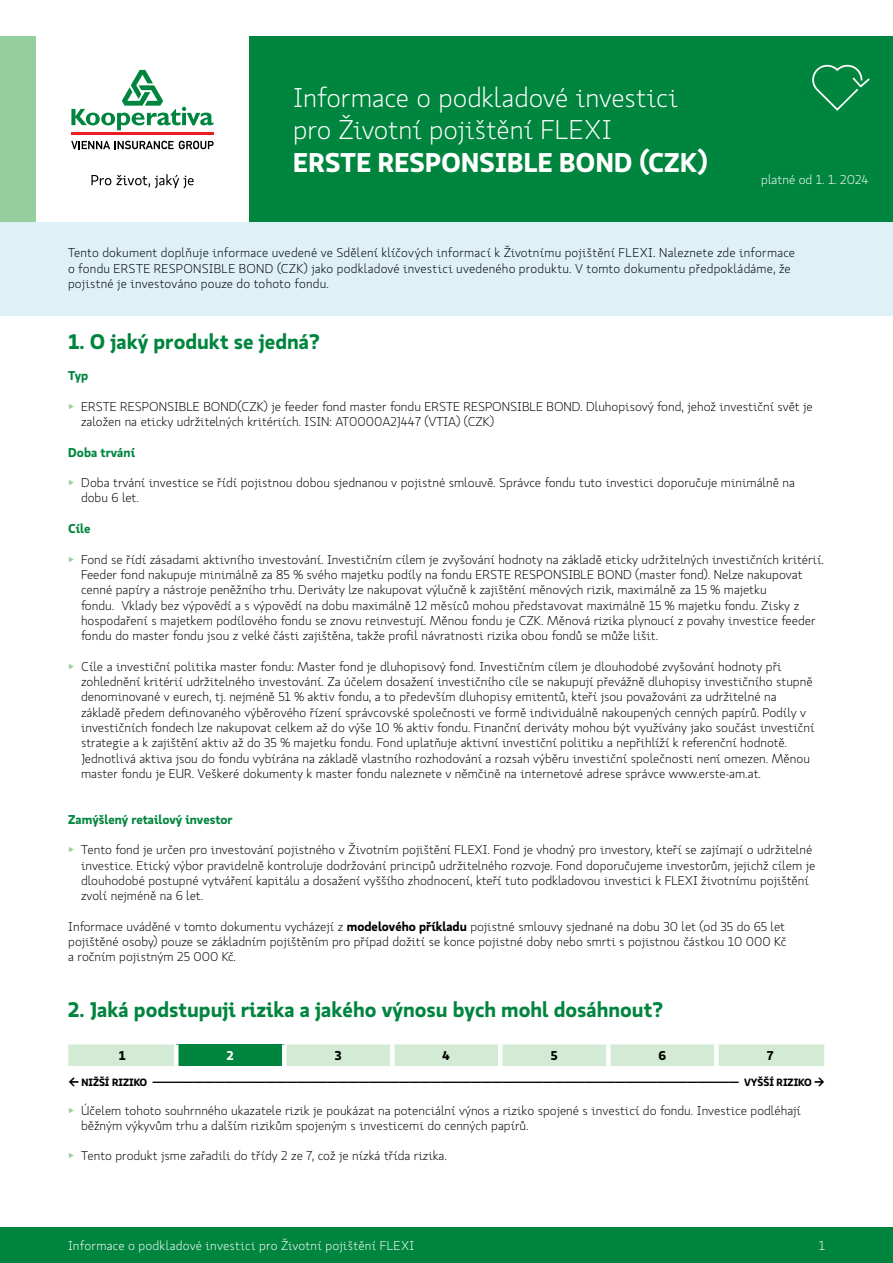
<style>
.page{position:relative;width:893px;height:1263px;background:#fff}
.page>*{position:absolute;margin:0;border:0;box-sizing:border-box;transform-origin:0 0}
.t1{font:300 27px/32.4px "Koop Pro";color:#fff}
.t2{font:700 27px "Koop Pro";letter-spacing:.005em;color:#fff}
.t3{font:700 21px "Koop Pro";color:#00853e}
.t4{font:300 12.75px/15.3px "Koop Pro";color:#000}
.t5{font:300 12.75px "Koop Pro";letter-spacing:.015em;color:#fff}
.t6{font:700 12.75px "Koop Pro";color:#00853e}
.t7{font:700 12.75px "Koop Pro";color:#000}
.t8{font:700 12.75px "Koop Pro";color:#fff}
.t9{font:700 10.5px "Koop Pro";color:#000}
.s1{color:#95cf9e}
.s2{font-weight:700}
</style>
<div class="page">
<div style="left:0;top:1227px;width:893px;height:36px;background:#00853e"></div>
<div style="left:249px;top:36px;width:644px;height:186px;background:#00853e"></div>
<div style="left:0;top:36px;width:36px;height:186px;background:#95cf9e"></div>
<div style="left:68px;top:1044px;width:756px;height:22px;background:#d3ead4"></div>
<div style="left:176px;top:1044px;width:108px;height:22px;background:#00853e"></div>
<hr style="left:174px;top:1044px;width:4px;height:22px;background:#fff">
<hr style="left:282px;top:1044px;width:4px;height:22px;background:#fff">
<hr style="left:390px;top:1044px;width:4px;height:22px;background:#fff">
<hr style="left:498px;top:1044px;width:4px;height:22px;background:#fff">
<hr style="left:606px;top:1044px;width:4px;height:22px;background:#fff">
<hr style="left:714px;top:1044px;width:4px;height:22px;background:#fff">
<hr style="left:71px;top:133px;width:142px;height:2px;background:#ed1d24">
<svg style="left:71px;top:70px;width:142px;height:60px"></svg>
<svg style="left:71px;top:141px;width:143px;height:8px"></svg>
<svg style="left:91px;top:174px;width:103px;height:14px"></svg>
<svg style="left:812px;top:65px;width:57px;height:46px"></svg>
<div style="left:0;top:222px;width:893px;height:94px;background:#ddf1f7"></div>
<h1 class="t1" style="left:293px;top:81px;width:386px">Informace o podkladové investici pro Životní pojištění FLEXI</h1>
<h1 class="t2" style="left:293px;top:143px;width:416px">ERSTE RESPONSIBLE BOND (CZK)</h1>
<p class="t5" style="left:761px;top:171px;width:109px">platné od 1. 1. 2024</p>
<p class="t4" style="left:68px;top:245px;width:729px">Tento dokument doplňuje informace uvedené ve Sdělení klíčových informací k Životnímu pojištění FLEXI. Naleznete zde informace o fondu ERSTE RESPONSIBLE BOND (CZK) jako podkladové investici uvedeného produktu. V tomto dokumentu předpokládáme, že pojistné je investováno pouze do tohoto fondu.</p>
<h2 class="t3" style="left:68px;top:327px;width:253px">1. O jaký produkt se jedná?</h2>
<p class="t6" style="left:68px;top:366px;width:22px">Typ</p>
<p class="t4" style="left:81px;top:398px;width:733px;text-indent:-13px"><span class="s1">▶</span> ERSTE RESPONSIBLE BOND(CZK) je feeder fond master fondu ERSTE RESPONSIBLE BOND. Dluhopisový fond, jehož investiční svět je založen na eticky udržitelných kritériích. ISIN: AT0000A2J447 (VTIA) (CZK)</p>
<p class="t6" style="left:68px;top:443px;width:68px">Doba trvání</p>
<p class="t4" style="left:81px;top:475px;width:715px;text-indent:-13px"><span class="s1">▶</span> Doba trvání investice se řídí pojistnou dobou sjednanou v pojistné smlouvě. Správce fondu tuto investici doporučuje minimálně na dobu 6 let.</p>
<p class="t6" style="left:68px;top:519px;width:24px">Cíle</p>
<p class="t4" style="left:81px;top:551px;width:744px;text-indent:-13px"><span class="s1">▶</span> Fond se řídí zásadami aktivního investování. Investičním cílem je zvyšování hodnoty na základě eticky udržitelných investičních kritérií.<br>Feeder fond nakupuje minimálně za 85 % svého majetku podíly na fondu ERSTE RESPONSIBLE BOND (master fond). Nelze nakupovat cenné papíry a nástroje peněžního trhu. Deriváty lze nakupovat výlučně k zajištění měnových rizik, maximálně za 15 % majetku<br>fondu. Vklady bez výpovědí a s výpovědí na dobu maximálně 12 měsíců mohou představovat maximálně 15 % majetku fondu. Zisky z hospodaření s majetkem podílového fondu se znovu reinvestují. Měnou fondu je CZK. Měnová rizika plynoucí z povahy investice feeder fondu do master fondu jsou z velké části zajištěna, takže profil návratnosti rizika obou fondů se může lišit.</p>
<p class="t4" style="left:81px;top:658px;width:735px;text-indent:-13px"><span class="s1">▶</span> Cíle a investiční politika master fondu: Master fond je dluhopisový fond. Investičním cílem je dlouhodobé zvyšování hodnoty při zohlednění kritérií udržitelného investování. Za účelem dosažení investičního cíle se nakupují převážně dluhopisy investičního stupně denominované v eurech, tj. nejméně 51 % aktiv fondu, a to především dluhopisy emitentů, kteří jsou považováni za udržitelné na základě předem definovaného výběrového řízení správcovské společnosti ve formě individuálně nakoupených cenných papírů. Podíly v investičních fondech lze nakupovat celkem až do výše 10 % aktiv fondu. Finanční deriváty mohou být využívány jako součást investiční strategie a k zajištění aktiv až do 35 % majetku fondu. Fond uplatňuje aktivní investiční politiku a nepřihlíží k referenční hodnotě.<br>Jednotlivá aktiva jsou do fondu vybírána na základě vlastního rozhodování a rozsah výběru investiční společnosti není omezen. Měnou master fondu je EUR. Veškeré dokumenty k master fondu naleznete v němčině na internetové adrese správce www.erste-am.at.</p>
<p class="t6" style="left:68px;top:810px;width:166px">Zamýšlený retailový investor</p>
<p class="t4" style="left:81px;top:842px;width:736px;text-indent:-13px"><span class="s1">▶</span> Tento fond je určen pro investování pojistného v Životním pojištění FLEXI. Fond je vhodný pro investory, kteří se zajímají o udržitelné investice. Etický výbor pravidelně kontroluje dodržování principů udržitelného rozvoje. Fond doporučujeme investorům, jejichž cílem je dlouhodobé postupné vytváření kapitálu a dosažení vyššího zhodnocení, kteří tuto podkladovou investici k FLEXI životnímu pojištění zvolí nejméně na 6 let.</p>
<p class="t4" style="left:68px;top:918px;width:720px;text-align:justify">Informace uváděné v tomto dokumentu vycházejí z <span class="s2">modelového příkladu</span> pojistné smlouvy sjednané na dobu 30 let (od 35 do 65 let pojištěné osoby) pouze se základním pojištěním pro případ dožití se konce pojistné doby nebo smrti s pojistnou částkou 10 000 Kč a ročním pojistným 25 000 Kč.</p>
<h2 class="t3" style="left:68px;top:995px;width:596px">2. Jaká podstupuji rizika a jakého výnosu bych mohl dosáhnout?</h2>
<p class="t7" style="left:119px;top:1046px;width:8px">1</p>
<p class="t8" style="left:227px;top:1046px;width:8px">2</p>
<p class="t7" style="left:335px;top:1046px;width:8px">3</p>
<p class="t7" style="left:443px;top:1046px;width:9px">4</p>
<p class="t7" style="left:551px;top:1046px;width:8px">5</p>
<p class="t7" style="left:658px;top:1046px;width:9px">6</p>
<p class="t7" style="left:767px;top:1046px;width:8px">7</p>
<p class="t9" style="left:69px;top:1075px;width:757px">← NIŽŠÍ RIZIKO ————————————————————————————————————————————————————————— VYŠŠÍ RIZIKO →</p>
<p class="t4" style="left:81px;top:1102px;width:721px;text-indent:-13px"><span class="s1">▶</span> Účelem tohoto souhrnného ukazatele rizik je poukázat na potenciální výnos a riziko spojené s investicí do fondu. Investice podléhají běžným výkyvům trhu a dalším rizikům spojeným s investicemi do cenných papírů.</p>
<p class="t4" style="left:68px;top:1148px;width:380px"><span class="s1">▶</span> Tento produkt jsme zařadili do třídy 2 ze 7, což je nízká třída rizika.</p>
<p class="t5" style="left:68px;top:1237px;width:348px">Informace o podkladové investici pro Životní pojištění FLEXI</p>
<p class="t5" style="left:819px;top:1237px;width:8px">1</p>
</div>
